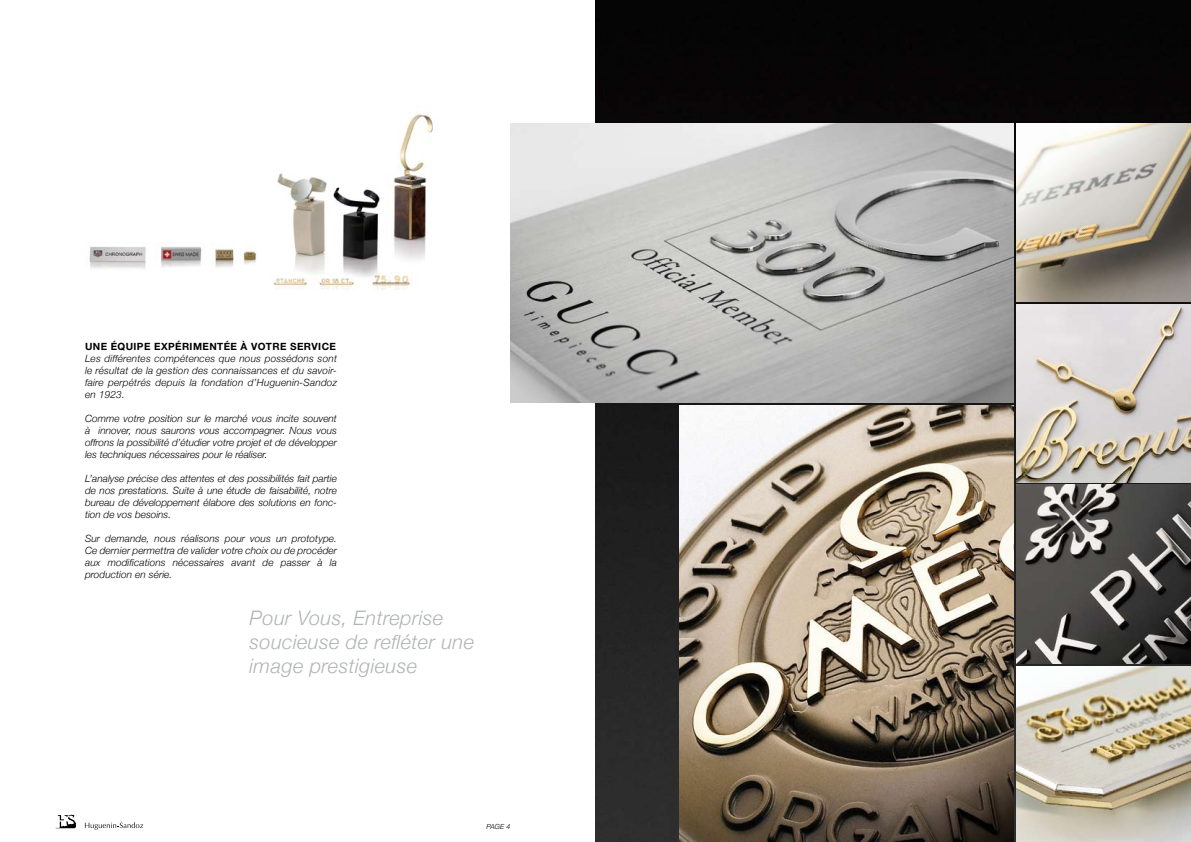
<style>
.page{position:relative;width:1191px;height:842px;background:#fff}
.page>*{position:absolute;margin:0;border:0;box-sizing:border-box;transform-origin:0 0}
.t1{font:italic 300 20px/24px "Helvetica Neue";letter-spacing:.02em;color:#b1b3b4}
.t2{font:italic 300 10px/12px "Helvetica Neue";color:#000;text-align:justify}
.t3{font:700 10px "Helvetica Neue";letter-spacing:.04em;color:#000}
.t4{font:italic 300 7px "Helvetica Neue";color:#000}
</style>
<div class="page">
<img style="left:595px;top:0;width:596px;height:842px">
<img style="left:277px;top:114px;width:156px;height:176px">
<img style="left:273px;top:272px;width:145px;height:17px">
<img style="left:89px;top:242px;width:168px;height:27px">
<svg style="left:56px;top:815px;width:20px;height:13px"></svg>
<svg style="left:85px;top:822px;width:58px;height:8px"></svg>
<img style="left:510px;top:123px;width:503px;height:280px">
<img style="left:679px;top:405px;width:334px;height:437px">
<img style="left:1016px;top:123px;width:175px;height:179px">
<img style="left:1016px;top:485px;width:175px;height:178px">
<img style="left:1016px;top:666px;width:175px;height:176px">
<img style="left:1016px;top:305px;width:175px;height:177px">
<p class="t3" style="left:85px;top:340px;width:252px">UNE ÉQUIPE EXPéRIMENTÉE À VOTRE SERVICE</p>
<p class="t2" style="left:85px;top:352px;width:253px">Les différentes compétences que nous possédons sont le résultat de la gestion des connaissances et du savoir&shy;faire perpétrés depuis la fondation d’Huguenin-Sandoz en 1923.</p>
<p class="t2" style="left:85px;top:412px;width:253px">Comme votre position sur le marché vous incite souvent à innover, nous saurons vous accompagner. Nous vous offrons la possibilité d’étudier votre projet et de développer les techniques nécessaires pour le réaliser.</p>
<p class="t2" style="left:85px;top:472px;width:253px">L’analyse précise des attentes et des possibilités fait partie de nos prestations. Suite à une étude de faisabilité, notre bureau de développement élabore des solutions en fonc&shy;tion de vos besoins.</p>
<p class="t2" style="left:85px;top:532px;width:253px">Sur demande, nous réalisons pour vous un prototype.<br>Ce dernier permettra de valider votre choix ou de procéder aux modifications nécessaires avant de passer à la production en série.</p>
<h1 class="t1" style="left:249px;top:605px;width:226px">Pour Vous, Entreprise soucieuse de refléter une image prestigieuse</h1>
<p class="t4" style="left:486px;top:822px;width:26px">PAGE 4</p>
</div>
